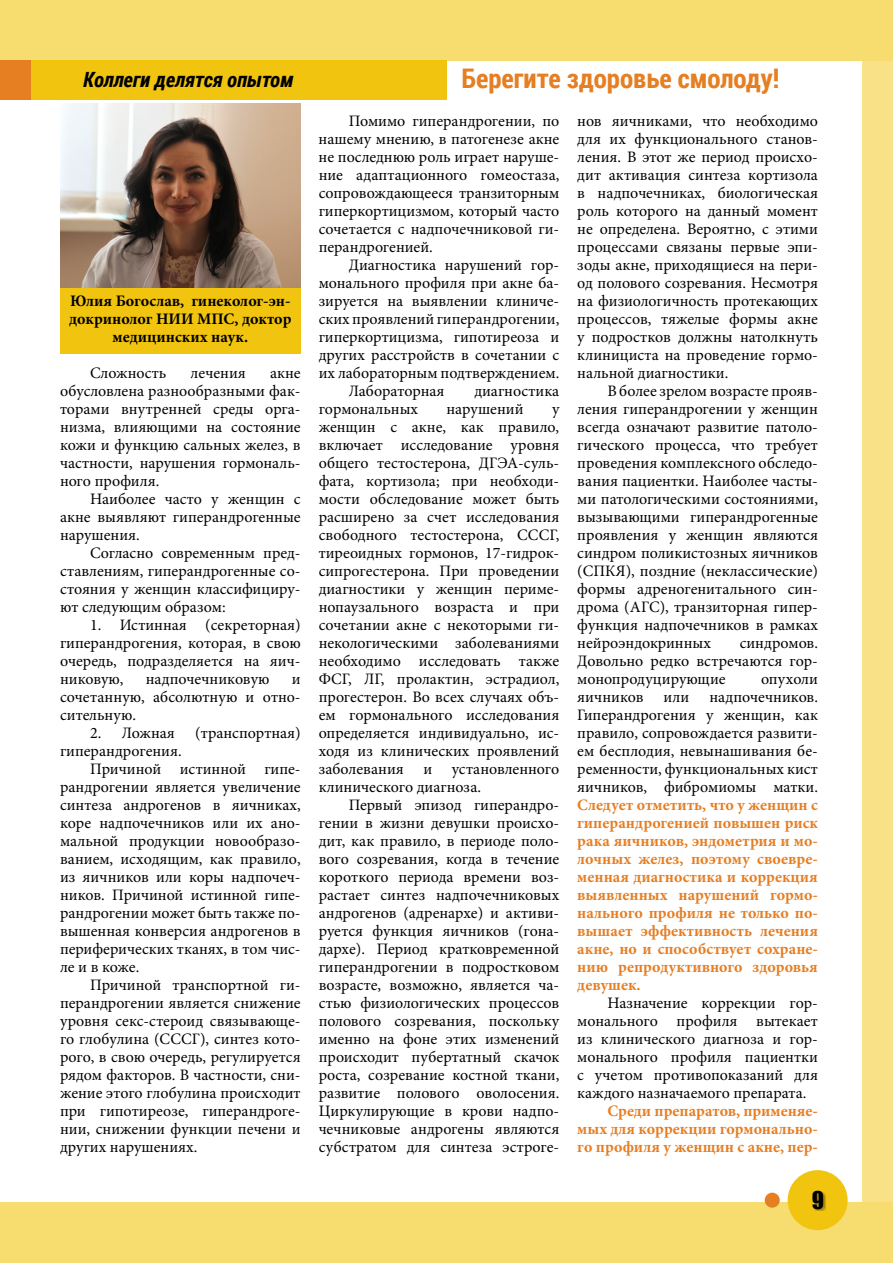
<style>
.page{position:relative;width:893px;height:1263px;background:#fff}
.page>*{position:absolute;margin:0;border:0;box-sizing:border-box;transform-origin:0 0}
.t1{font:700 27px "Roboto Condensed";color:#e67e22}
.t2{font:22.5px "Impact";color:#000}
.t3{font:italic 700 21px "Roboto Condensed";color:#000}
.t4{font:700 16.05px/18px "Minion Pro";color:#000;text-align:center}
.t5{font:15.9px/18px "Minion Pro";color:#000;text-align:justify}
.t6{font:700 15.9px/18px "Minion Pro";color:#e67e22;text-align:justify}
</style>
<div class="page">
<div style="left:863px;top:0;width:30px;height:1263px;background:#f8e187"></div>
<div style="left:0;top:0;width:893px;height:60px;background:#f7dc6f"></div>
<div style="left:0;top:1203px;width:893px;height:60px;background:#f7dc6f"></div>
<div style="left:30px;top:60px;width:416px;height:39px;background:#f1c40f"></div>
<img style="left:60px;top:103px;width:241px;height:185px">
<div style="left:788px;top:1170px;width:60px;height:60px;background:#f1c40f;border-radius:50%"></div>
<div style="left:812px;top:1191px;width:14px;height:20px;background:#000;opacity:.3"></div>
<div style="left:765px;top:1193px;width:15px;height:15px;background:#e67e22;border-radius:50%"></div>
<div style="left:0;top:60px;width:30px;height:39px;background:#e67e22"></div>
<div style="left:60px;top:288px;width:241px;height:65px;background:#f1c40f"></div>
<h3 class="t3" style="left:83px;top:65px;width:212px">Коллеги делятся опытом</h3>
<p class="t4" style="left:69px;top:292px;width:224px">Юлия Богослав, гинеколог-эн&shy;докринолог НИИ МПС, доктор медицинских наук.</p>
<p class="t5" style="left:90px;top:364px;width:78px">Сложность</p>
<p class="t5" style="left:191px;top:364px;width:57px">лечения</p>
<p class="t5" style="left:60px;top:364px;width:242px;text-indent:210px">акне обусловлена разнообразными фак&shy;торами внутренней среды орга&shy;низма, влияющими на состояние кожи и функцию сальных желез, в частности, нарушения гормональ&shy;ного профиля.</p>
<p class="t5" style="left:60px;top:490px;width:242px;text-indent:30px">Наиболее часто у женщин с акне выявляют гиперандрогенные нарушения.</p>
<p class="t5" style="left:60px;top:544px;width:242px;text-indent:30px">Согласно современным пред&shy;ставлениям, гиперандрогенные со&shy;стояния у женщин классифициру&shy;ют следующим образом:</p>
<p class="t5" style="left:60px;top:616px;width:242px;text-indent:30px">1. Истинная (секреторная) гиперандрогения, которая, в свою очередь, подразделяется на яич&shy;никовую,</p>
<p class="t5" style="left:146px;top:670px;width:125px">надпочечниковую</p>
<p class="t5" style="left:60px;top:670px;width:242px;text-indent:232px">и сочетанную, абсолютную и отно&shy;сительную.</p>
<p class="t5" style="left:90px;top:724px;width:86px">2. Ложная</p>
<p class="t5" style="left:195px;top:724px;width:107px">(транспортная)</p>
<p class="t5" style="left:60px;top:742px;width:123px">гиперандрогения.</p>
<p class="t5" style="left:90px;top:760px;width:212px">Причиной истинной гипе-</p>
<p class="t5" style="left:60px;top:778px;width:242px">рандрогении является увеличение</p>
<p class="t5" style="left:60px;top:796px;width:242px">синтеза андрогенов в яичниках,</p>
<p class="t5" style="left:60px;top:814px;width:242px">коре надпочечников или их ано-</p>
<p class="t5" style="left:60px;top:832px;width:242px">мальной продукции новообразо-</p>
<p class="t5" style="left:60px;top:850px;width:242px">ванием, исходящим, как правило,</p>
<p class="t5" style="left:60px;top:868px;width:242px">из яичников или коры надпочеч-</p>
<p class="t5" style="left:60px;top:886px;width:242px">ников. Причиной истинной гипе-</p>
<p class="t5" style="left:60px;top:904px;width:242px">рандрогении может быть также по-</p>
<p class="t5" style="left:60px;top:922px;width:242px">вышенная конверсия андрогенов в</p>
<p class="t5" style="left:60px;top:940px;width:242px">периферических тканях, в том чис-</p>
<p class="t5" style="left:60px;top:958px;width:81px">ле и в коже.</p>
<p class="t5" style="left:90px;top:976px;width:212px">Причиной транспортной ги-</p>
<p class="t5" style="left:60px;top:994px;width:242px">перандрогении является снижение</p>
<p class="t5" style="left:60px;top:1012px;width:242px">уровня секс-стероид связывающе-</p>
<p class="t5" style="left:60px;top:1030px;width:242px">го глобулина (СССГ), синтез кото-</p>
<p class="t5" style="left:60px;top:1048px;width:242px">рого, в свою очередь, регулируется</p>
<p class="t5" style="left:60px;top:1066px;width:242px">рядом факторов. В частности, сни-</p>
<p class="t5" style="left:60px;top:1084px;width:242px">жение этого глобулина происходит</p>
<p class="t5" style="left:60px;top:1102px;width:242px">при гипотиреозе, гиперандроге-</p>
<p class="t5" style="left:60px;top:1120px;width:242px">нии, снижении функции печени и</p>
<p class="t5" style="left:60px;top:1138px;width:139px">других нарушениях.</p>
<h1 class="t1" style="left:461px;top:60px;width:319px">Берегите здоровье смолоду!</h1>
<p class="t5" style="left:319px;top:112px;width:242px;text-indent:30px">Помимо гиперандрогении, по нашему мнению, в патогенезе акне не последнюю роль играет наруше&shy;ние адаптационного гомеостаза, сопровождающееся транзиторным гиперкортицизмом, который часто сочетается с надпочечниковой ги&shy;перандрогенией.</p>
<p class="t5" style="left:349px;top:256px;width:212px">Диагностика нарушений гор-</p>
<p class="t5" style="left:319px;top:274px;width:242px">монального профиля при акне ба-</p>
<p class="t5" style="left:319px;top:292px;width:242px">зируется на выявлении клиниче-</p>
<p class="t5" style="left:319px;top:310px;width:242px">ских проявлений гиперандрогении,</p>
<p class="t5" style="left:319px;top:328px;width:242px">гиперкортицизма, гипотиреоза и</p>
<p class="t5" style="left:319px;top:346px;width:242px">других расстройств в сочетании с</p>
<p class="t5" style="left:319px;top:364px;width:242px">их лабораторным подтверждением.</p>
<p class="t5" style="left:349px;top:382px;width:97px">Лабораторная</p>
<p class="t5" style="left:474px;top:382px;width:86px">диагностика</p>
<p class="t5" style="left:319px;top:400px;width:101px">гормональных</p>
<p class="t5" style="left:446px;top:400px;width:79px">нарушений</p>
<p class="t5" style="left:319px;top:400px;width:242px;text-indent:233px">у женщин с акне, как правило, включает исследование уровня общего тестостерона, ДГЭА-суль&shy;фата, кортизола; при необходи&shy;мости обследование может быть расширено за счет исследования свободного тестостерона, СССГ, тиреоидных гормонов, 17-гидрок&shy;сипрогестерона. При проведении диагностики у женщин периме&shy;нопаузального возраста и при сочетании акне с некоторыми ги&shy;некологическими заболеваниями необходимо исследовать также ФСГ, ЛГ, пролактин, эстрадиол, прогестерон. Во всех случаях объ&shy;ем гормонального исследования определяется индивидуально, ис&shy;ходя из клинических проявлений заболевания и установленного клинического диагноза.</p>
<p class="t5" style="left:319px;top:796px;width:242px;text-indent:30px">Первый эпизод гиперандро&shy;гении в жизни девушки происхо&shy;дит, как правило, в периоде поло&shy;вого созревания, когда в течение короткого периода времени воз&shy;растает синтез надпочечниковых андрогенов (адренархе) и активи&shy;руется функция яичников (гона&shy;дархе). Период кратковременной гиперандрогении в подростковом возрасте, возможно, является ча&shy;стью физиологических процессов полового созревания, поскольку именно на фоне этих изменений происходит пубертатный скачок роста, созревание костной ткани, развитие полового оволосения.<br>Циркулирующие в крови надпо&shy;чечниковые андрогены являются субстратом для синтеза эстроге-</p>
<p class="t5" style="left:577px;top:112px;width:242px">нов яичниками, что необходимо для их функционального станов&shy;ления. В этот же период происхо&shy;дит активация синтеза кортизола в надпочечниках, биологическая роль которого на данный момент не определена. Вероятно, с этими процессами связаны первые эпи&shy;зоды акне, приходящиеся на пери&shy;од полового созревания. Несмотря на физиологичность протекающих процессов, тяжелые формы акне у подростков должны натолкнуть клинициста на проведение гормо&shy;нальной диагностики.</p>
<p class="t5" style="left:577px;top:382px;width:242px;text-indent:30px">В более зрелом возрасте прояв&shy;ления гиперандрогении у женщин всегда означают развитие патоло&shy;гического процесса, что требует проведения комплексного обследо&shy;вания пациентки. Наиболее часты&shy;ми патологическими состояниями, вызывающими гиперандрогенные проявления у женщин являются синдром поликистозных яичников (СПКЯ), поздние (неклассические) формы адреногенитального син&shy;дрома (АГС), транзиторная гипер&shy;функция надпочечников в рамках нейроэндокринных</p>
<p class="t5" style="left:577px;top:634px;width:242px;text-indent:162px">синдромов.<br>Довольно редко встречаются гор&shy;монопродуцирующие</p>
<p class="t5" style="left:761px;top:670px;width:58px">опухоли</p>
<p class="t5" style="left:577px;top:688px;width:68px">яичников</p>
<p class="t5" style="left:664px;top:688px;width:27px">или</p>
<p class="t5" style="left:577px;top:688px;width:242px;text-indent:132px">надпочечников.<br>Гиперандрогения у женщин, как правило, сопровождается развити&shy;ем бесплодия, невынашивания бе&shy;ременности, функциональных кист яичников, фибромиомы матки.</p>
<p class="t6" style="left:577px;top:796px;width:242px">Следует отметить, что у женщин с гиперандрогенией повышен риск рака яичников, эндометрия и мо&shy;лочных желез, поэтому своевре&shy;менная диагностика и коррекция выявленных нарушений гормо&shy;нального профиля не только по&shy;вышает эффективность лечения акне, но и способствует сохране&shy;нию репродуктивного здоровья девушек.</p>
<p class="t5" style="left:577px;top:994px;width:242px;text-indent:30px">Назначение коррекции гор&shy;монального профиля вытекает из клинического диагноза и гор&shy;монального профиля пациентки с учетом противопоказаний для каждого назначаемого препарата.</p>
<p class="t6" style="left:577px;top:1102px;width:242px;text-indent:30px">Среди препаратов, применяе&shy;мых для коррекции гормонально&shy;го профиля у женщин с акне, пер-</p>
<h2 class="t2" style="left:812px;top:1183px;width:14px">9</h2>
</div>
